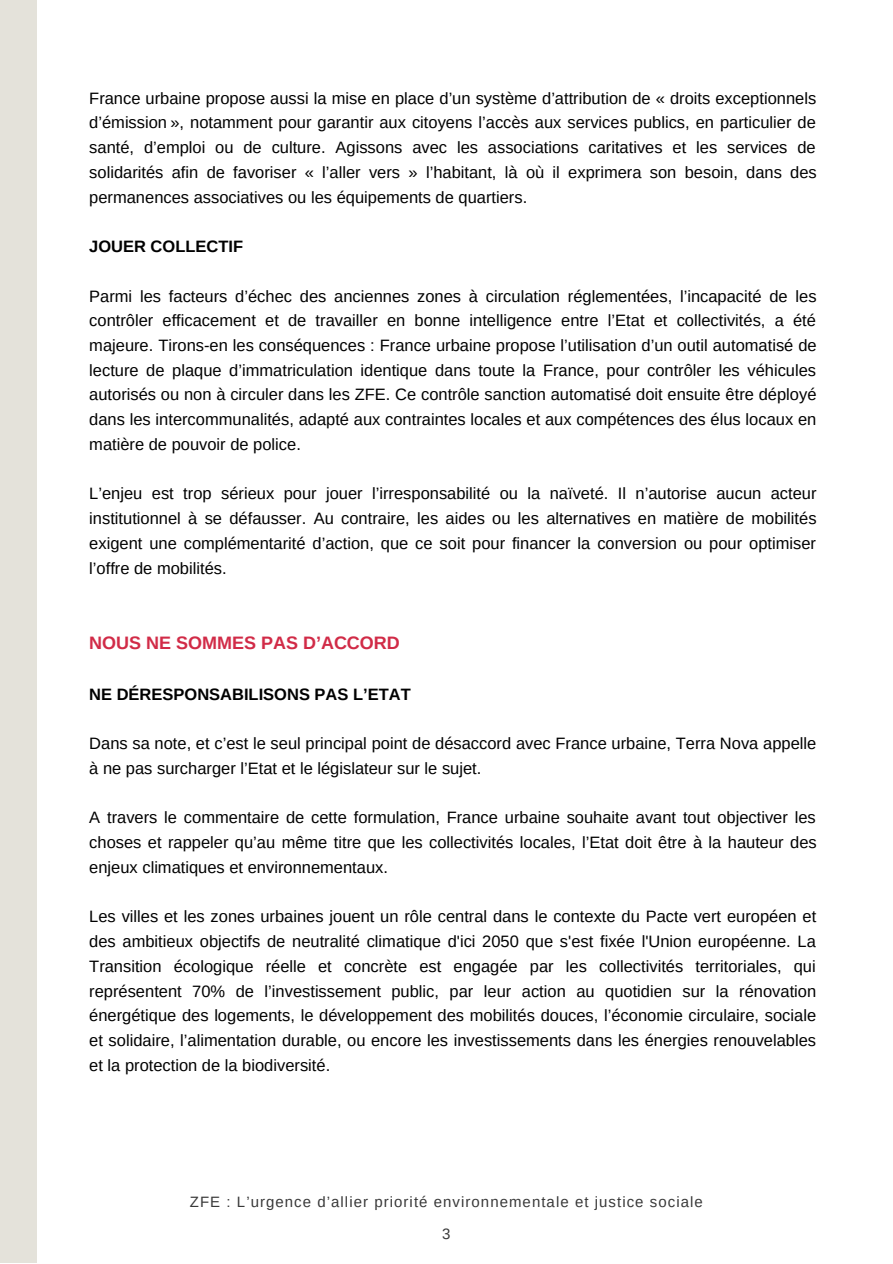
<style>
.page{position:relative;width:893px;height:1264px;background:#fff}
.page>*{position:absolute;margin:0;border:0;box-sizing:border-box;transform-origin:0 0}
.t1{font:700 18px "Arimo";color:#d12b47}
.t2{font:16.5px/24.8px "Arimo";color:#000;text-align:justify}
.t3{font:700 16.5px "Arimo";color:#000}
.t4{font:15px "Arimo";letter-spacing:.07em;color:#393939}
</style>
<div class="page">
<div style="left:0;top:0;width:36px;height:1262px;background:#e4e2da"></div>
<p class="t2" style="left:89px;top:85px;width:729px">France urbaine propose aussi la mise en place d’un système d’attribution de « droits exceptionnels d’émission », notamment pour garantir aux citoyens l’accès aux services publics, en particulier de santé, d’emploi ou de culture. Agissons avec les associations caritatives et les services de solidarités afin de favoriser « l’aller vers » l’habitant, là où il exprimera son besoin, dans des permanences associatives ou les équipements de quartiers.</p>
<p class="t3" style="left:89px;top:237px;width:155px">JOUER COLLECTIF</p>
<p class="t2" style="left:89px;top:283px;width:729px">Parmi les facteurs d’échec des anciennes zones à circulation réglementées, l’incapacité de les contrôler efficacement et de travailler en bonne intelligence entre l’Etat et collectivités, a été majeure. Tirons-en les conséquences : France urbaine propose l’utilisation d’un outil automatisé de lecture de plaque d’immatriculation identique dans toute la France, pour contrôler les véhicules autorisés ou non à circuler dans les ZFE. Ce contrôle sanction automatisé doit ensuite être déployé dans les intercommunalités, adapté aux contraintes locales et aux compétences des élus locaux en matière de pouvoir de police.</p>
<p class="t2" style="left:89px;top:481px;width:728px">L’enjeu est trop sérieux pour jouer l’irresponsabilité ou la naïveté. Il n’autorise aucun acteur institutionnel à se défausser. Au contraire, les aides ou les alternatives en matière de mobilités exigent une complémentarité d’action, que ce soit pour financer la conversion ou pour optimiser l’offre de mobilités.</p>
<p class="t1" style="left:89px;top:632px;width:312px">NOUS NE SOMMES PAS D’ACCORD</p>
<p class="t3" style="left:89px;top:684px;width:323px">NE DÉRESPONSABILISONS PAS L’ETAT</p>
<p class="t2" style="left:89px;top:731px;width:728px">Dans sa note, et c’est le seul principal point de désaccord avec France urbaine, Terra Nova appelle à ne pas surcharger l’Etat et le législateur sur le sujet.</p>
<p class="t2" style="left:89px;top:805px;width:729px">A travers le commentaire de cette formulation, France urbaine souhaite avant tout objectiver les choses et rappeler qu’au même titre que les collectivités locales, l’Etat doit être à la hauteur des enjeux climatiques et environnementaux.</p>
<p class="t2" style="left:89px;top:904px;width:728px">Les villes et les zones urbaines jouent un rôle central dans le contexte du Pacte vert européen et des ambitieux objectifs de neutralité climatique d'ici 2050 que s'est fixée l'Union européenne. La Transition écologique réelle et concrète est engagée par les collectivités territoriales, qui représentent 70% de l’investissement public, par leur action au quotidien sur la rénovation énergétique des logements, le développement des mobilités douces, l’économie circulaire, sociale et solidaire, l’alimentation durable, ou encore les investissements dans les énergies renouvelables et la protection de la biodiversité.</p>
<p class="t4" style="left:190px;top:1193px;width:514px">ZFE : L’urgence d’allier priorité environnementale et justice sociale</p>
<p class="t4" style="left:442px;top:1225px;width:10px">3</p>
</div>
